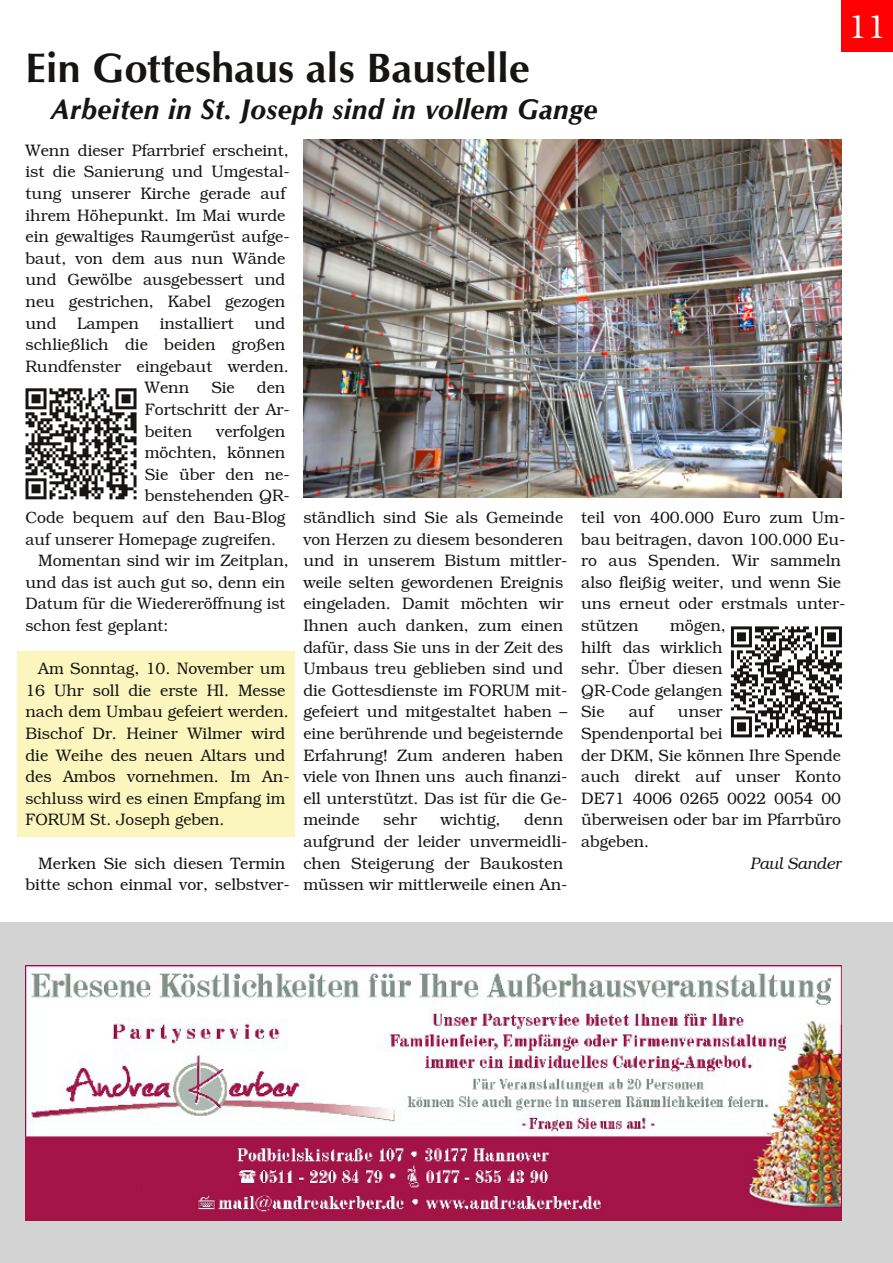
<style>
.page{position:relative;width:893px;height:1263px;background:#fff}
.page>*{position:absolute;margin:0;border:0;box-sizing:border-box;transform-origin:0 0}
.t1{font:700 40.95px "URW Classico";letter-spacing:.01em;color:#171513}
.t2{font:33px "URW Bookman L Ligh";color:#fff;scale:.94 1}
.t3{font:italic 700 28.35px "URW Classico";letter-spacing:.01em;color:#171513}
.t4{font:16.5px/21.6px "URW Bookman L Ligh";color:#171513;scale:.96 1}
.t5{font:16.5px "URW Bookman L Ligh";color:#171513;scale:.94 1}
.t6{font:16.5px "URW Bookman L Ligh Ital";color:#171513;scale:.94 1}
</style>
<div class="page">
<div style="left:842px;top:0;width:51px;height:51px;background:#ff0004"></div>
<div style="left:17px;top:651px;width:278px;height:186px;background:#faf6be"></div>
<div style="left:0;top:922px;width:893px;height:341px;background:#d3d3d3"></div>
<img style="left:26px;top:965px;width:815px;height:255px">
<svg style="left:26px;top:388px;width:111px;height:111px"></svg>
<svg style="left:731px;top:626px;width:111px;height:111px"></svg>
<img style="left:303px;top:139px;width:539px;height:359px">
<h1 class="t1" style="left:26px;top:42px;width:506px">Ein Gotteshaus als Baustelle</h1>
<h3 class="t3" style="left:51px;top:91px;width:548px">Arbeiten in St. Joseph sind in vollem Gange</h3>
<p class="t4" style="left:26px;top:140px;width:276px">Wenn dieser Pfarrbrief erscheint,</p>
<p class="t4" style="left:26px;top:161px;width:277px">ist die Sanierung und Umgestal‐</p>
<p class="t4" style="left:26px;top:183px;width:272px">tung unserer Kirche gerade auf</p>
<p class="t4" style="left:26px;top:204px;width:272px">ihrem Höhepunkt. Im Mai wurde</p>
<p class="t4" style="left:26px;top:226px;width:277px">ein gewaltiges Raumgerüst aufge‐</p>
<p class="t4" style="left:26px;top:248px;width:272px">baut, von dem aus nun Wände</p>
<p class="t4" style="left:26px;top:269px;width:272px">und Gewölbe ausgebessert und</p>
<p class="t4" style="left:26px;top:291px;width:272px">neu gestrichen, Kabel gezogen</p>
<p class="t4" style="left:26px;top:312px;width:272px">und Lampen installiert und</p>
<p class="t4" style="left:26px;top:334px;width:272px">schließlich die beiden großen</p>
<p class="t4" style="left:26px;top:356px;width:276px">Rundfenster eingebaut werden.</p>
<p class="t4" style="left:145px;top:377px;width:48px">Wenn</p>
<p class="t4" style="left:211px;top:377px;width:26px">Sie</p>
<p class="t4" style="left:145px;top:377px;width:153px;text-indent:112px">den<br>Fortschritt der Ar‐ beiten</p>
<p class="t4" style="left:216px;top:420px;width:74px">verfolgen</p>
<p class="t4" style="left:145px;top:442px;width:148px">möchten, können</p>
<p class="t4" style="left:145px;top:464px;width:153px">Sie über den ne‐</p>
<p class="t4" style="left:145px;top:485px;width:153px">benstehenden QR-</p>
<p class="t4" style="left:26px;top:507px;width:272px">Code bequem auf den Bau-Blog</p>
<p class="t5" style="left:26px;top:529px;width:268px">auf unserer Homepage zugreifen.</p>
<p class="t4" style="left:38px;top:550px;width:263px">Momentan sind wir im Zeitplan,</p>
<p class="t4" style="left:26px;top:572px;width:272px">und das ist auch gut so, denn ein</p>
<p class="t5" style="left:26px;top:594px;width:278px">Datum für die Wiedereröffnung ist</p>
<p class="t5" style="left:26px;top:616px;width:154px">schon fest geplant:</p>
<p class="t4" style="left:26px;top:658px;width:277px;text-indent:13px">Am Sonntag, 10. November um<br>16 Uhr soll die erste Hl. Messe nach dem Umbau gefeiert werden.<br>Bischof Dr. Heiner Wilmer wird die Weihe des neuen Altars und des Ambos vornehmen. Im An‐ schluss wird es einen Empfang im<br>FORUM St. Joseph geben.</p>
<p class="t4" style="left:26px;top:852px;width:277px;text-align:center">Merken Sie sich diesen Termin bitte schon einmal vor, selbstver‐</p>
<p class="t4" style="left:303px;top:507px;width:277px">ständlich sind Sie als Gemeinde von Herzen zu diesem besonderen und in unserem Bistum mittler‐ weile selten gewordenen Ereignis eingeladen. Damit möchten wir<br>Ihnen auch danken, zum einen dafür, dass Sie uns in der Zeit des<br>Umbaus treu geblieben sind und die Gottesdienste im FORUM mit‐ gefeiert und mitgestaltet haben – eine berührende und begeisternde<br>Erfahrung! Zum anderen haben viele von Ihnen uns auch finanzi‐ ell unterstützt. Das ist für die Ge‐ meinde</p>
<p class="t4" style="left:581px;top:507px;width:277px">teil von 400.000 Euro zum Um‐ bau beitragen, davon 100.000 Eu‐ ro aus Spenden. Wir sammeln also fleißig weiter, und wenn Sie uns erneut oder erstmals unter‐ stützen</p>
<p class="t4" style="left:581px;top:615px;width:152px;text-indent:89px">mögen, hilft das wirklich sehr. Über diesen<br>QR-Code gelangen<br>Sie</p>
<p class="t4" style="left:629px;top:701px;width:28px">auf</p>
<p class="t4" style="left:581px;top:701px;width:272px;text-indent:97px">unser<br>Spendenportal bei<br>der DKM, Sie können Ihre Spende auch direkt auf unser Konto<br>DE71 4006 0265 0022 0054 00 überweisen oder bar im Pfarrbüro abgeben.</p>
<p class="t6" style="left:750px;top:853px;width:98px">Paul Sander</p>
<p class="t4" style="left:303px;top:809px;width:277px;text-indent:221px">denn aufgrund der leider unvermeidli‐ chen Steigerung der Baukosten müssen wir mittlerweile einen An‐</p>
<p class="t4" style="left:383px;top:809px;width:37px">sehr</p>
<p class="t4" style="left:441px;top:809px;width:64px">wichtig,</p>
<h2 class="t2" style="left:848px;top:7px;width:42px">11</h2>
</div>
